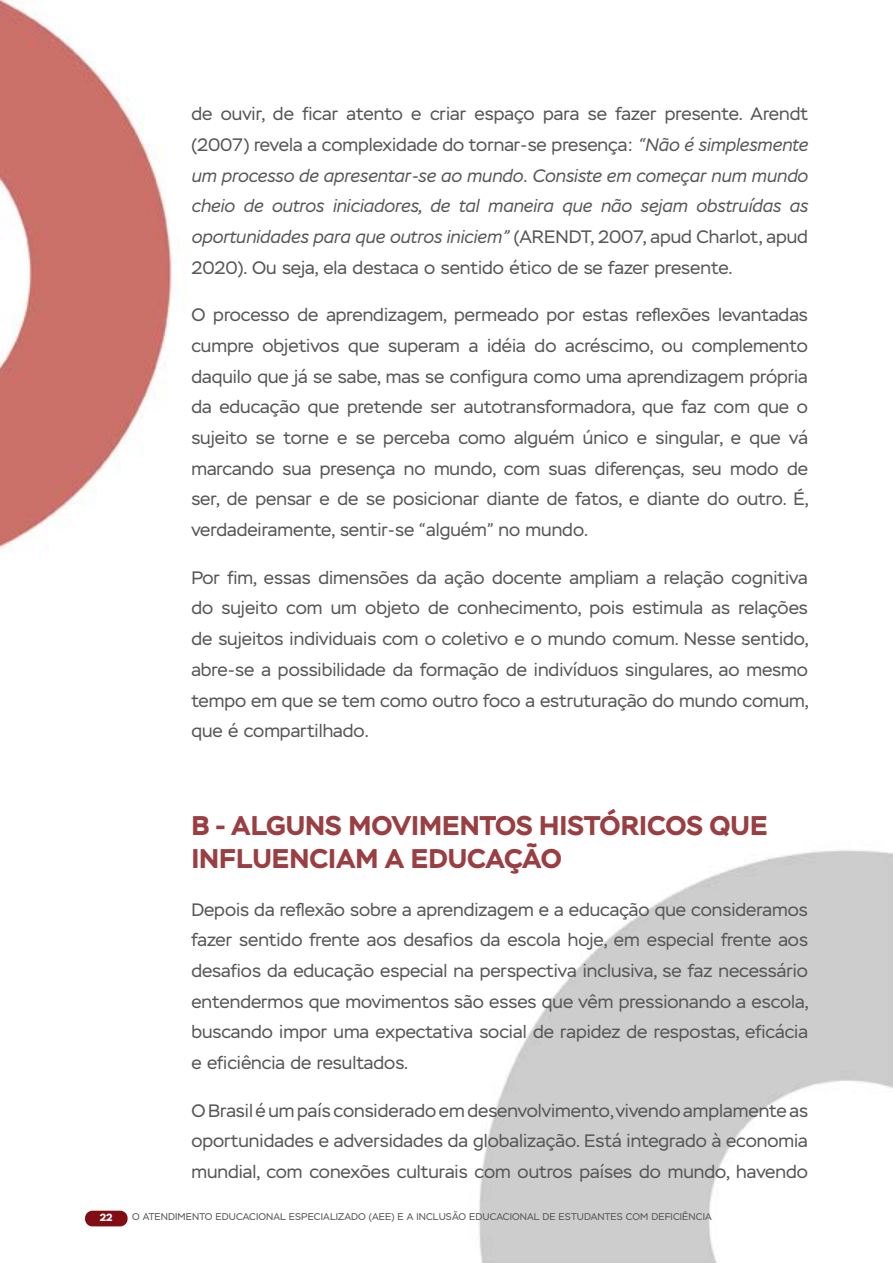
<style>
.page{position:relative;width:893px;height:1263px;background:#fff}
.page>*{position:absolute;margin:0;border:0;box-sizing:border-box;transform-origin:0 0}
.t1{font:700 27px/33px "Stem";color:#9a3e42}
.t2{font:18px/30.6px "Stem";color:#575756;text-align:justify}
.t3{font:700 10.5px "Stem";color:#fff}
.t4{font:9.75px "Stem";letter-spacing:.01em;color:#575756}
.s1{font-style:italic}
</style>
<div class="page">
<img style="left:0;top:0;width:893px;height:1263px">
<div style="left:85px;top:1211px;width:43px;height:15px;background:#810e13;border-radius:7px"></div>
<p class="t2" style="left:191px;top:99px;width:618px">de ouvir, de ficar atento e criar espaço para se fazer presente. Arendt (2007) revela a complexidade do tornar-se presença: <span class="s1">“Não é simplesmente um processo de apresentar-se ao mundo. Consiste em começar num mundo cheio de outros iniciadores, de tal maneira que não sejam obstruídas as oportunidades para que outros iniciem”</span> (ARENDT, 2007, apud Charlot, apud 2020). Ou seja, ela destaca o sentido ético de se fazer presente.</p>
<p class="t2" style="left:191px;top:300px;width:619px;text-align:left">O processo de aprendizagem, permeado por estas reflexões levantadas cumpre objetivos que superam a idéia do acréscimo, ou complemento daquilo que já se sabe, mas se configura como uma aprendizagem própria da educação que pretende ser autotransformadora, que faz com que o sujeito se torne e se perceba como alguém único e singular, e que vá marcando sua presença no mundo, com suas diferenças, seu modo de ser, de pensar e de se posicionar diante de fatos, e diante do outro. É, verdadeiramente, sentir-se “alguém” no mundo.</p>
<p class="t2" style="left:191px;top:562px;width:619px">Por fim, essas dimensões da ação docente ampliam a relação cognitiva do sujeito com um objeto de conhecimento, pois estimula as relações de sujeitos individuais com o coletivo e o mundo comum. Nesse sentido, abre-se a possibilidade da formação de indivíduos singulares, ao mesmo tempo em que se tem como outro foco a estruturação do mundo comum, que é compartilhado.</p>
<h1 class="t1" style="left:191px;top:809px;width:578px">B - ALGUNS MOVIMENTOS HISTÓRICOS QUE<br>INFLUENCIAM A EDUCAÇÃO</h1>
<p class="t2" style="left:191px;top:894px;width:619px">Depois da reflexão sobre a aprendizagem e a educação que consideramos fazer sentido frente aos desafios da escola hoje, em especial frente aos desafios da educação especial na perspectiva inclusiva, se faz necessário entendermos que movimentos são esses que vêm pressionando a escola, buscando impor uma expectativa social de rapidez de respostas, eficácia e eficiência de resultados.</p>
<p class="t2" style="left:191px;top:1095px;width:618px">O Brasil é um país considerado em desenvolvimento, vivendo amplamente as oportunidades e adversidades da globalização. Está integrado à economia mundial, com conexões culturais com outros países do mundo, havendo</p>
<p class="t3" style="left:100px;top:1211px;width:14px">22</p>
<p class="t4" style="left:132px;top:1211px;width:581px">O ATENDIMENTO EDUCACIONAL ESPECIALIZADO (AEE) E A INCLUSÃO EDUCACIONAL DE ESTUDANTES COM DEFICIÊNCIA</p>
</div>
